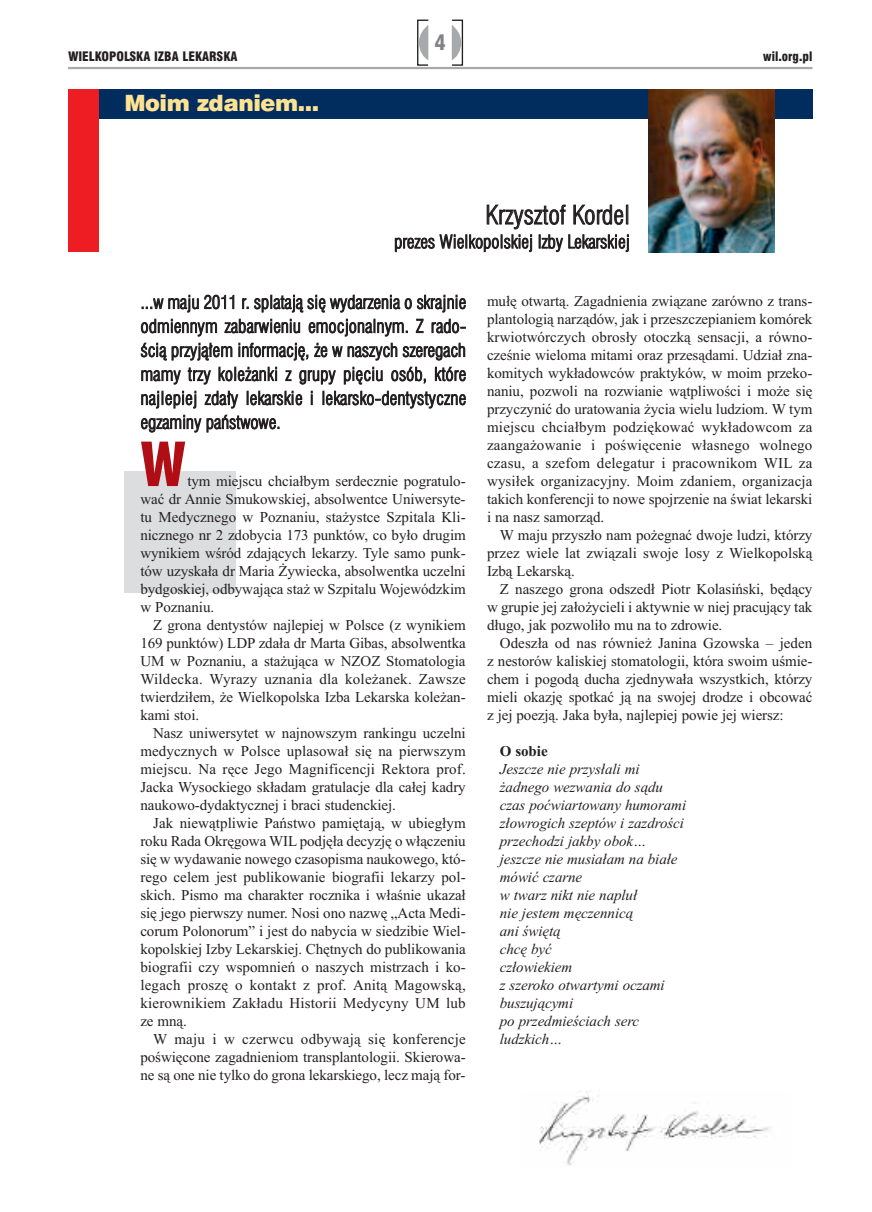
<style>
.page{position:relative;width:872px;height:1212px;background:#fff}
.page>*{position:absolute;margin:0;border:0;box-sizing:border-box;transform-origin:0 0}
.t1{font:900 condensed 66px "Myriad Pro";color:#b00d15}
.t2{font:25.5px "Swis 721 Lt Cn EU";color:#231f20}
.t3{font:22.5px "Swis 721 Blk EU";letter-spacing:-.02em;color:#ffe292}
.t4{font:21px "Swis 721 Blk Cn EU";color:#808285}
.t5{font:18px/24px "Swis 721 Lt Cn EU";color:#231f20;text-align:justify}
.t6{font:15px/18px "Times New Roman";letter-spacing:-.005em;color:#231f20;text-align:justify}
.t7{font:italic 15px/18px "Times New Roman";letter-spacing:-.005em;color:#231f20}
.t8{font:700 15px "Times New Roman";letter-spacing:-.005em;color:#231f20}
.t9{font:12.75px "Swis 721 Blk Cn EU";color:#231f20}
</style>
<div class="page">
<div style="left:124px;top:471px;width:112px;height:121px;background:#dcdddf"></div>
<svg style="left:417px;top:20px;width:46px;height:46px"></svg>
<hr style="left:68px;top:67px;width:744px;height:2px;background:#a8a9ad">
<div style="left:68px;top:89px;width:744px;height:30px;background:#002d5e"></div>
<img style="left:648px;top:89px;width:127px;height:163px">
<div style="left:68px;top:89px;width:31px;height:163px;background:#ee1d23"></div>
<img style="left:539px;top:1091px;width:232px;height:75px">
<h3 class="t4" style="left:434px;top:30px;width:13px">4</h3>
<p class="t9" style="left:68px;top:48px;width:171px">WIELKOPOLSKA IZBA LEKARSKA</p>
<p class="t9" style="left:763px;top:48px;width:51px">wil.org.pl</p>
<h3 class="t3" style="left:124px;top:89px;width:196px">Moim zdaniem...</h3>
<h2 class="t2" style="left:485px;top:199px;width:146px">Krzysztof Kordel</h2>
<p class="t5" style="left:394px;top:230px;width:237px">prezes Wielkopolskiej Izby Lekarskiej</p>
<p class="t5" style="left:141px;top:290px;width:327px">...w maju 2011 r. splatają się wydarzenia o skrajnie odmiennym zabarwieniu emocjonalnym. Z rado&shy;ścią przyjąłem informację, że w naszych szeregach mamy trzy koleżanki z grupy pięciu osób, które najlepiej zdały lekarskie i lekarsko-dentystyczne egzaminy państwowe.</p>
<h1 class="t1" style="left:140px;top:441px;width:47px">W</h1>
<p class="t6" style="left:140px;top:472px;width:327px;text-indent:47px">tym miejscu chciałbym serdecznie pogratulo&shy;wać dr Annie Smukowskiej, absolwentce Uniwersyte&shy;tu Medycznego w Poznaniu, stażystce Szpitala Kli&shy;nicznego nr 2 zdobycia 173 punktów, co było drugim wynikiem wśród zdających lekarzy. Tyle samo punk&shy;tów uzyskała dr Maria Żywiecka, absolwentka uczelni bydgoskiej, odbywająca staż w Szpitalu Wojewódzkim w Poznaniu.</p>
<p class="t6" style="left:140px;top:616px;width:327px;text-indent:13px">Z grona dentystów najlepiej w Polsce (z wynikiem 169 punktów) LDP zdała dr Marta Gibas, absolwentka UM w Poznaniu, a stażująca w NZOZ Stomatologia Wildecka. Wyrazy uznania dla koleżanek. Zawsze twierdziłem, że Wielkopolska Izba Lekarska koleżan&shy;kami stoi.</p>
<p class="t6" style="left:140px;top:724px;width:327px;text-indent:13px">Nasz uniwersytet w najnowszym rankingu uczelni medycznych w Polsce uplasował się na pierwszym miejscu. Na ręce Jego Magnificencji Rektora prof.<br>Jacka Wysockiego składam gratulacje dla całej kadry naukowo-dydaktycznej i braci studenckiej.</p>
<p class="t6" style="left:140px;top:814px;width:327px;text-indent:13px">Jak niewątpliwie Państwo pamiętają, w ubiegłym roku Rada Okręgowa WIL podjęła decyzję o włączeniu się w wydawanie nowego czasopisma naukowego, któ&shy;rego celem jest publikowanie biografii lekarzy pol&shy;skich. Pismo ma charakter rocznika i właśnie ukazał się jego pierwszy numer. Nosi ono nazwę „Acta Medi&shy;corum Polonorum” i jest do nabycia w siedzibie Wiel&shy;kopolskiej Izby Lekarskiej. Chętnych do publikowania biografii czy wspomnień o naszych mistrzach i ko&shy;legach proszę o kontakt z prof. Anitą Magowską, kierownikiem Zakładu Historii Medycyny UM lub ze mną.</p>
<p class="t6" style="left:140px;top:1030px;width:327px;text-indent:13px">W maju i w czerwcu odbywają się konferencje poświęcone zagadnieniom transplantologii. Skierowa&shy;ne są one nie tylko do grona lekarskiego, lecz mają for-</p>
<p class="t6" style="left:487px;top:292px;width:327px">mułę otwartą. Zagadnienia związane zarówno z trans&shy;plantologią narządów, jak i przeszczepianiem komórek krwiotwórczych obrosły otoczką sensacji, a równo&shy;cześnie wieloma mitami oraz przesądami. Udział zna&shy;komitych wykładowców praktyków, w moim przeko&shy;naniu, pozwoli na rozwianie wątpliwości i może się przyczynić do uratowania życia wielu ludziom. W tym miejscu chciałbym podziękować wykładowcom za zaangażowanie i poświęcenie własnego wolnego czasu, a szefom delegatur i pracownikom WIL za wysiłek organizacyjny. Moim zdaniem, organizacja takich konferencji to nowe spojrzenie na świat lekarski i na nasz samorząd.</p>
<p class="t6" style="left:487px;top:526px;width:327px;text-indent:13px">W maju przyszło nam pożegnać dwoje ludzi, którzy przez wiele lat związali swoje losy z Wielkopolską Izbą Lekarską.</p>
<p class="t6" style="left:487px;top:580px;width:327px;text-indent:13px">Z naszego grona odszedł Piotr Kolasiński, będący w grupie jej założycieli i aktywnie w niej pracujący tak długo, jak pozwoliło mu na to zdrowie.</p>
<p class="t6" style="left:487px;top:634px;width:327px;text-indent:13px">Odeszła od nas również Janina Gzowska – jeden z nestorów kaliskiej stomatologii, która swoim uśmie&shy;chem i pogodą ducha zjednywała wszystkich, którzy mieli okazję spotkać ją na swojej drodze i obcować z jej poezją. Jaka była, najlepiej powie jej wiersz:</p>
<p class="t8" style="left:500px;top:742px;width:49px">O sobie</p>
<p class="t7" style="left:500px;top:760px;width:188px">Jeszcze nie przysłali mi żadnego wezwania do sądu czas poćwiartowany humorami złowrogich szeptów i zazdrości przechodzi jakby obok… jeszcze nie musiałam na białe mówić czarne<br>w twarz nikt nie napluł<br>nie jestem męczennicą<br>ani świętą<br>chcę być<br>człowiekiem<br>z szeroko otwartymi oczami buszującymi<br>po przedmieściach serc ludzkich…</p>
</div>
